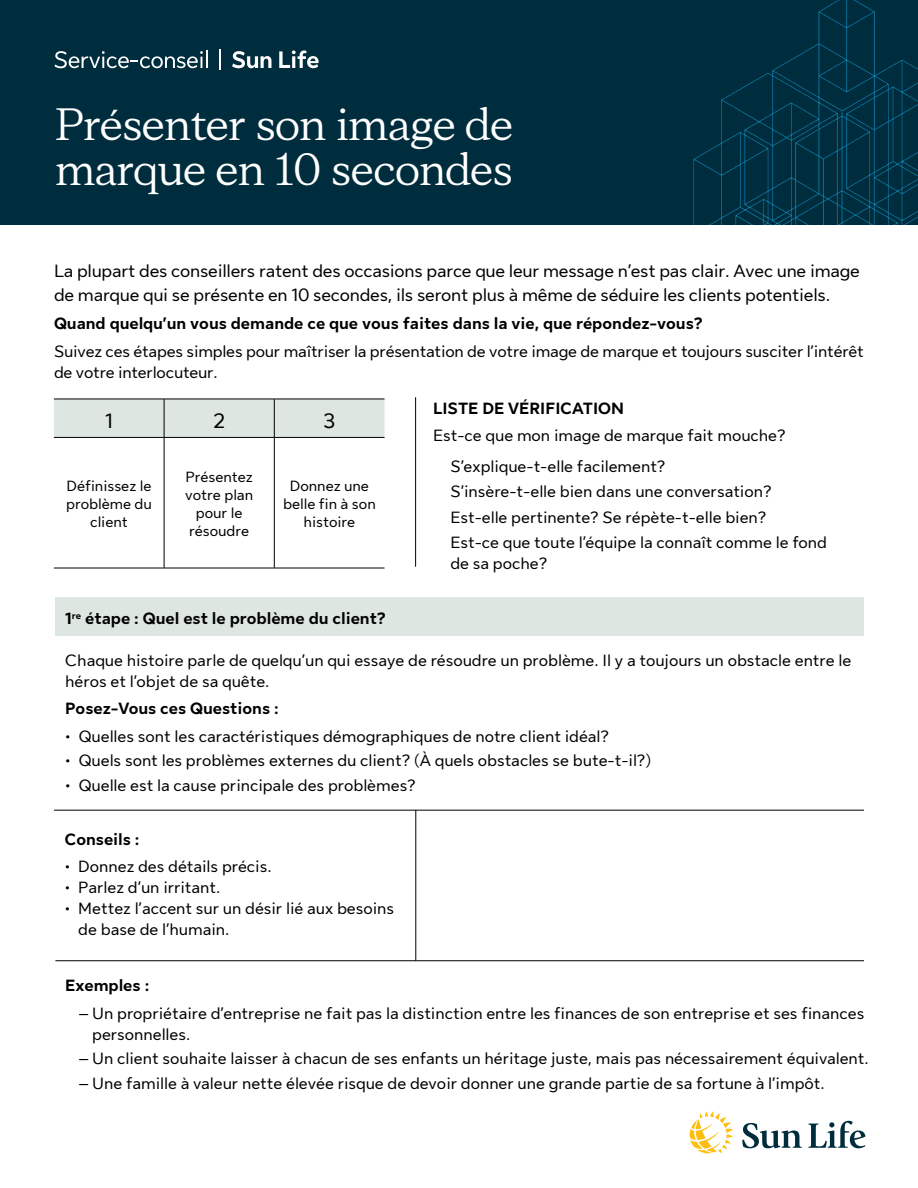
<style>
.page{position:relative;width:918px;height:1188px;background:#fff}
.page>*{position:absolute;margin:0;border:0;box-sizing:border-box;transform-origin:0 0}
.t1{font:45px/45px "Sun Life New Display";color:#fff}
.t2{font:21px "Sun Life New Text";color:#000}
.t3{font:18px/24px "Sun Life New Text";letter-spacing:-.01em;color:#000}
.t4{font:16.5px/21px "Sun Life New Text";color:#000}
.t5{font:700 16.5px "Sun Life New Text";color:#000}
.t6{font:15px/18px "Sun Life New Text";color:#000;text-align:center}
</style>
<div class="page">
<div style="left:0;top:0;width:918px;height:225px;background:#002d3d"></div>
<img style="left:693px;top:0;width:225px;height:225px">
<hr style="left:416px;top:810px;width:1px;height:151px;background:#000">
<hr style="left:54px;top:810px;width:810px;height:1px;background:#000">
<hr style="left:55px;top:960px;width:809px;height:1px;background:#000">
<hr style="left:415px;top:397px;width:1px;height:170px;background:#000">
<div style="left:55px;top:597px;width:809px;height:39px;background:#dde6e1"></div>
<svg style="left:232px;top:51px;width:39px;height:17px"></svg>
<svg style="left:279px;top:50px;width:40px;height:18px"></svg>
<svg style="left:54px;top:51px;width:154px;height:17px"></svg>
<hr style="left:219px;top:49px;width:2px;height:21px;background:#fff">
<div style="left:54px;top:400px;width:331px;height:37px;background:#dde6e1"></div>
<hr style="left:54px;top:399px;width:110px;height:1px;background:#000">
<hr style="left:164px;top:399px;width:110px;height:1px;background:#000">
<hr style="left:164px;top:399px;width:1px;height:38px;background:#000">
<hr style="left:274px;top:399px;width:111px;height:1px;background:#000">
<hr style="left:274px;top:399px;width:1px;height:38px;background:#000">
<hr style="left:54px;top:437px;width:110px;height:1px;background:#000">
<hr style="left:164px;top:437px;width:110px;height:1px;background:#000">
<hr style="left:274px;top:437px;width:111px;height:1px;background:#000">
<hr style="left:164px;top:438px;width:1px;height:130px;background:#000">
<hr style="left:274px;top:438px;width:1px;height:130px;background:#000">
<hr style="left:54px;top:568px;width:110px;height:1px;background:#000">
<hr style="left:164px;top:568px;width:110px;height:1px;background:#000">
<hr style="left:274px;top:568px;width:111px;height:1px;background:#000">
<svg style="left:742px;top:1123px;width:60px;height:25px"></svg>
<svg style="left:808px;top:1121px;width:58px;height:27px"></svg>
<svg style="left:690px;top:1111px;width:43px;height:43px"></svg>
<h1 class="t1" style="left:55px;top:100px;width:459px">Présenter son image de marque en 10 secondes</h1>
<p class="t3" style="left:54px;top:258px;width:807px">La plupart des conseillers ratent des occasions parce que leur message n’est pas clair. Avec une image de marque qui se présente en 10 secondes, ils seront plus à même de séduire les clients potentiels.</p>
<p class="t5" style="left:54px;top:312px;width:650px">Quand quelqu’un vous demande ce que vous faites dans la vie, que répondez-vous?</p>
<p class="t4" style="left:54px;top:339px;width:811px">Suivez ces étapes simples pour maîtriser la présentation de votre image de marque et toujours susciter l’intérêt de votre interlocuteur.</p>
<p class="t2" style="left:105px;top:406px;width:9px">1</p>
<p class="t2" style="left:213px;top:406px;width:13px">2</p>
<p class="t2" style="left:324px;top:406px;width:13px">3</p>
<p class="t5" style="left:433px;top:396px;width:192px">LISTE DE VÉRIFICATION</p>
<p class="t4" style="left:450px;top:419px;width:337px;line-height:30.8px;text-indent:-17px">Est-ce que mon image de marque fait mouche?<br>S’explique-t-elle facilement?</p>
<p class="t4" style="left:450px;top:478px;width:378px;line-height:25.3px">S’insère-t-elle bien dans une conversation?<br>Est-elle pertinente? Se répète-t-elle bien?<br>Est-ce que toute l’équipe la connaît comme le fond</p>
<p class="t4" style="left:450px;top:552px;width:98px">de sa poche?</p>
<p class="t6" style="left:66px;top:476px;width:87px">Définissez le problème du client</p>
<p class="t6" style="left:185px;top:467px;width:70px">Présentez votre plan pour le résoudre</p>
<p class="t6" style="left:283px;top:476px;width:94px">Donnez une belle fin à son histoire</p>
<p class="t5" style="left:65px;top:607px;width:322px">1<sup>re</sup> étape : Quel est le problème du client?</p>
<p class="t4" style="left:65px;top:648px;width:788px">Chaque histoire parle de quelqu’un qui essaye de résoudre un problème. Il y a toujours un obstacle entre le héros et l’objet de sa quête.</p>
<p class="t5" style="left:65px;top:697px;width:215px">Posez-Vous ces Questions :</p>
<p class="t4" style="left:65px;top:725px;width:545px">• Quelles sont les caractéristiques démographiques de notre client idéal?</p>
<p class="t4" style="left:65px;top:749px;width:588px">• Quels sont les problèmes externes du client? (À quels obstacles se bute-t-il?)</p>
<p class="t4" style="left:65px;top:773px;width:352px">• Quelle est la cause principale des problèmes?</p>
<p class="t5" style="left:65px;top:827px;width:76px">Conseils :</p>
<p class="t4" style="left:65px;top:855px;width:208px">• Donnez des détails précis.</p>
<p class="t4" style="left:65px;top:876px;width:157px">• Parlez d’un irritant.</p>
<p class="t4" style="left:78px;top:897px;width:317px;text-indent:-14px">• Mettez l’accent sur un désir lié aux besoins de base de l’humain.</p>
<p class="t5" style="left:65px;top:974px;width:86px">Exemples :</p>
<p class="t4" style="left:92px;top:1002px;width:774px;text-indent:-14px">– Un propriétaire d’entreprise ne fait pas la distinction entre les finances de son entreprise et ses finances personnelles.</p>
<p class="t4" style="left:79px;top:1047px;width:791px">– Un client souhaite laisser à chacun de ses enfants un héritage juste, mais pas nécessairement équivalent.</p>
<p class="t4" style="left:79px;top:1071px;width:747px">– Une famille à valeur nette élevée risque de devoir donner une grande partie de sa fortune à l’impôt.</p>
</div>
